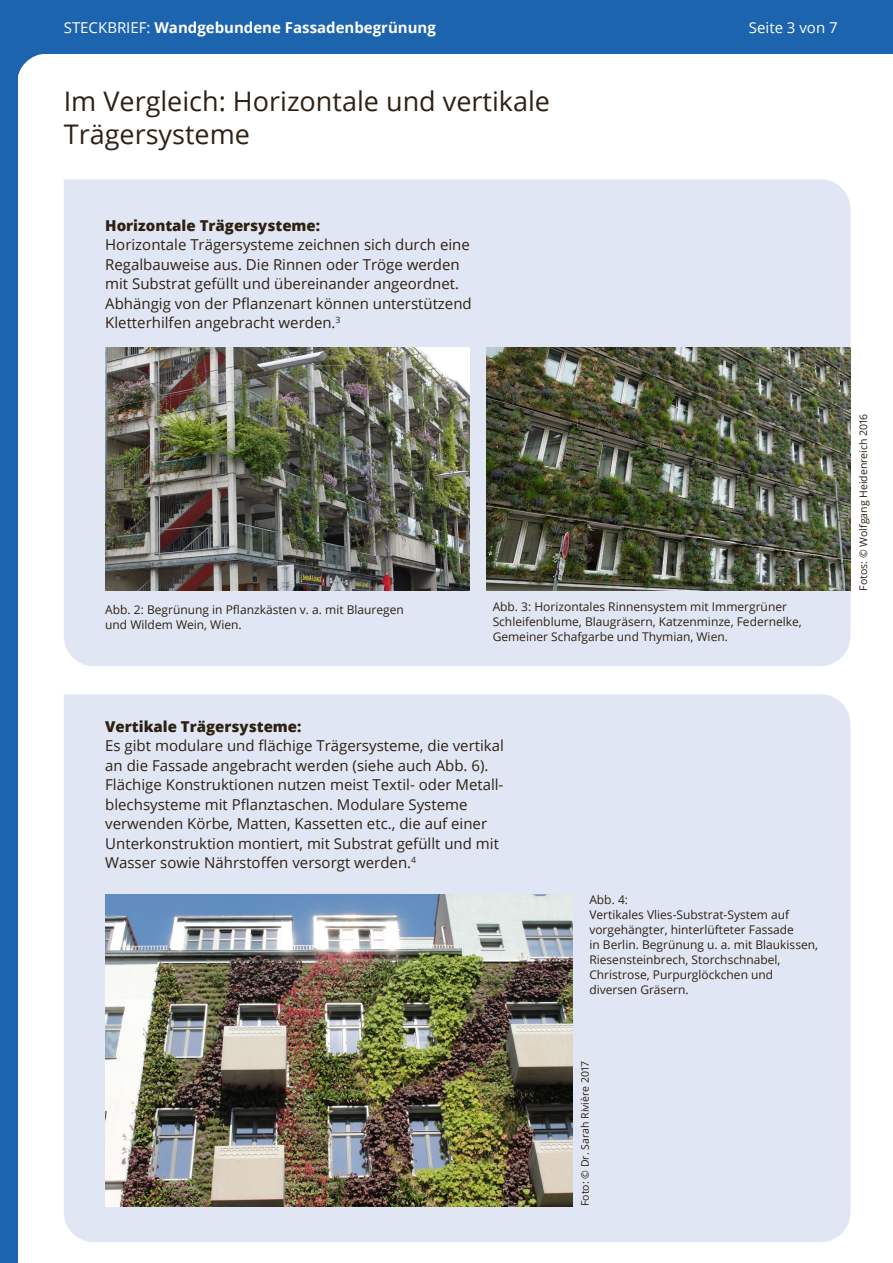
<style>
.page{position:relative;width:893px;height:1263px;background:#fff}
.page>*{position:absolute;margin:0;border:0;box-sizing:border-box;transform-origin:0 0}
.t1{font:27px/33px "Open Sans";color:#2e2113}
.Text_10_13_pt{font:15px/19.5px "Open Sans";color:#2e2113}
.Head_10_13_pt{font:800 15px "Open Sans";color:#2e2113}
.t2{font:700 15px "Open Sans";color:#fff}
.t3{font:15px "Open Sans";color:#fff}
.Text_8_10_pt{font:12px/15px "Open Sans";color:#2e2113}
.Bildquelle{font:10.5px "Open Sans";color:#2e2113}
.s1{font-weight:400}
</style>
<div class="page">
<div style="left:64px;top:179px;width:787px;height:487px;background:#e1e6f4"></div>
<div style="left:64px;top:694px;width:787px;height:548px;background:#e1e6f4"></div>
<img style="left:486px;top:348px;width:364px;height:242px">
<img style="left:105px;top:348px;width:364px;height:242px">
<img style="left:105px;top:895px;width:467px;height:311px">
<div style="left:0;top:0;width:893px;height:54px;background:#1d64af"></div>
<div style="left:0;top:54px;width:17px;height:1209px;background:#1d64af"></div>
<svg style="left:17px;top:54px;width:25px;height:29px"></svg>
<p class="t2" style="left:64px;top:17px;width:374px"><span class="s1">STECKBRIEF:</span> Wandgebundene Fassadenbegrünung</p>
<p class="t3" style="left:749px;top:18px;width:90px">Seite 3 von 7</p>
<p class="t1" style="left:64px;top:84px;width:488px">Im Vergleich: Horizontale und vertikale<br>Trägersysteme</p>
<p class="Head_10_13_pt" style="left:105px;top:214px;width:216px">Horizontale Trägersysteme:</p>
<p class="Text_10_13_pt" style="left:105px;top:235px;width:368px">Horizontale Trägersysteme zeichnen sich durch eine Regalbauweise aus. Die Rinnen oder Tröge werden mit Substrat gefüllt und übereinander angeordnet.<br>Abhängig von der Pflanzenart können unterstützend Kletterhilfen angebracht werden.<sup>3</sup></p>
<p class="Text_8_10_pt" style="left:105px;top:601px;width:300px">Abb. 2: Begrünung in Pflanzkästen v. a. mit Blauregen und Wildem Wein, Wien.</p>
<p class="Text_8_10_pt" style="left:493px;top:598px;width:311px">Abb. 3: Horizontales Rinnensystem mit Immergrüner<br>Schleifenblume, Blaugräsern, Katzenminze, Federnelke,<br>Gemeiner Schafgarbe und Thymian, Wien.</p>
<p class="Head_10_13_pt" style="left:105px;top:715px;width:198px">Vertikale Trägersysteme:</p>
<p class="Text_10_13_pt" style="left:105px;top:735px;width:400px">Es gibt modulare und flächige Trägersysteme, die vertikal an die Fassade angebracht werden (siehe auch Abb. 6).<br>Flächige Konstruktionen nutzen meist Textil- oder Metall&shy;blechsysteme mit Pflanztaschen. Modulare Systeme verwenden Körbe, Matten, Kassetten etc., die auf einer Unterkonstruktion montiert, mit Substrat gefüllt und mit Wasser sowie Nährstoffen versorgt werden.<sup>4</sup></p>
<p class="Text_8_10_pt" style="left:589px;top:892px;width:230px">Abb. 4:<br>Vertikales Vlies-Substrat-System auf vorgehängter, hinterlüfteter Fassade<br>in Berlin. Begrünung u. a. mit Blaukissen,<br>Riesensteinbrech, Storchschnabel,<br>Christrose, Purpurglöckchen und diversen Gräsern.</p>
<p class="Bildquelle" style="left:578px;top:1206px;width:147px;rotate:-90deg">Foto: © Dr. Sarah Rivière 2017</p>
<p class="Bildquelle" style="left:856px;top:590px;width:178px;rotate:-90deg">Fotos: © Wolfgang Heidenreich 2016</p>
</div>
